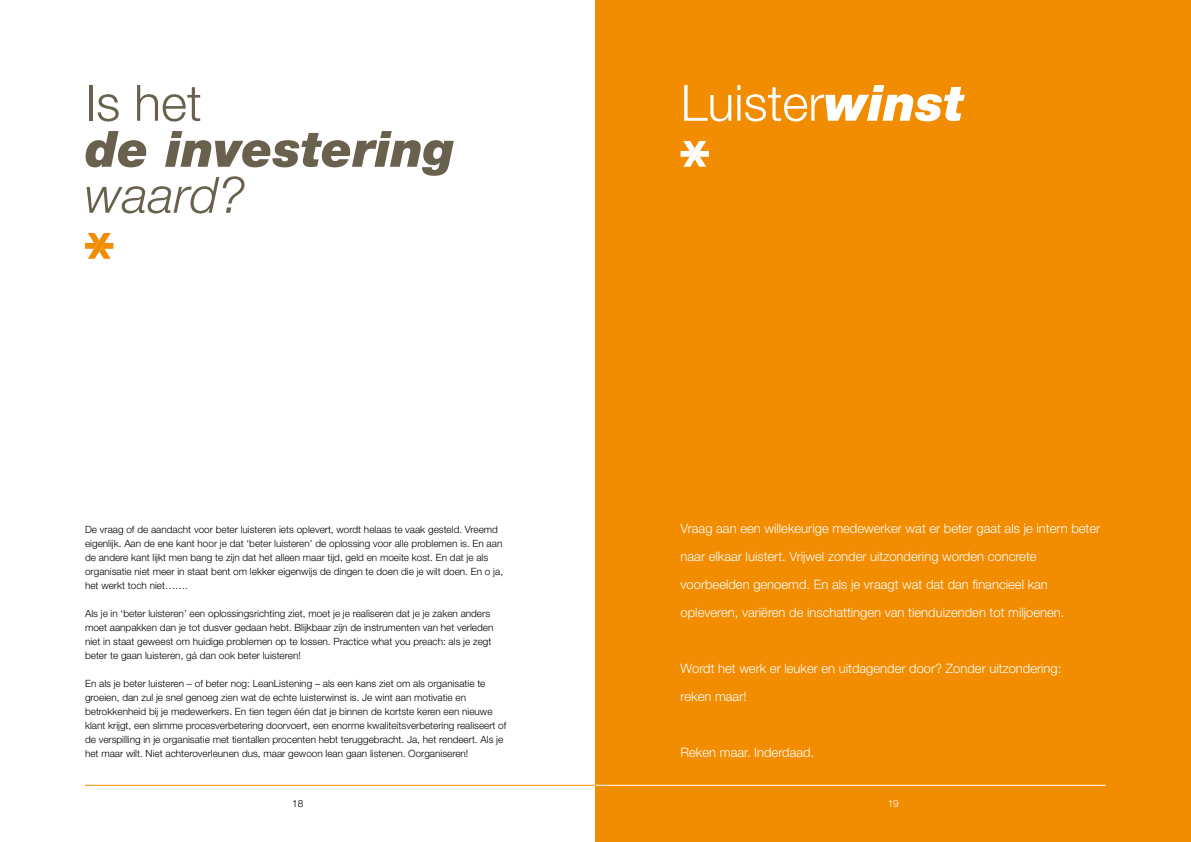
<style>
.page{position:relative;width:1191px;height:842px;background:#fff}
.page>*{position:absolute;margin:0;border:0;box-sizing:border-box;transform-origin:0 0}
.t1{font:italic 900 50px "Helvetica Neue LT Std";color:#69614e}
.t2{font:300 50px "Helvetica Neue LT Std";color:#fff}
.t3{font:italic 300 50px "Helvetica Neue LT Std";color:#69614e}
.t4{font:300 50px "Helvetica Neue LT Std";color:#69614e}
.t5{font:300 13px/28px "Helvetica Neue LT Std";color:#fff}
.t6{font:300 10px/14px "Helvetica Neue LT Std";color:#000}
.t7{font:300 10px "Helvetica Neue LT Std";color:#fff}
.s1{font-weight:900;font-style:italic}
</style>
<div class="page">
<div style="left:595px;top:0;width:596px;height:842px;background:#f28c00"></div>
<svg style="left:85px;top:233px;width:28px;height:26px"></svg>
<svg style="left:680px;top:141px;width:29px;height:26px"></svg>
<hr style="left:85px;top:785px;width:510px;height:1px;background:#f28c00">
<hr style="left:595px;top:785px;width:511px;height:1px;background:#fff">
<h1 class="t4" style="left:85px;top:72px;width:118px">Is het</h1>
<h1 class="t1" style="left:85px;top:118px;width:371px">de investering</h1>
<h1 class="t3" style="left:85px;top:165px;width:162px">waard?</h1>
<p class="t6" style="left:85px;top:522px;width:419px">De vraag of de aandacht voor beter luisteren iets oplevert, wordt helaas te vaak gesteld. Vreemd eigenlijk. Aan de ene kant hoor je dat ‘beter luisteren’ de oplossing voor alle problemen is. En aan de andere kant lijkt men bang te zijn dat het alleen maar tijd, geld en moeite kost. En dat je als organisatie niet meer in staat bent om lekker eigenwijs de dingen te doen die je wilt doen. En o ja, het werkt toch niet…….</p>
<p class="t6" style="left:85px;top:606px;width:410px">Als je in ‘beter luisteren’ een oplossingsrichting ziet, moet je je realiseren dat je je zaken anders moet aanpakken dan je tot dusver gedaan hebt. Blijkbaar zijn de instrumenten van het verleden niet in staat geweest om huidige problemen op te lossen. Practice what you preach: als je zegt beter te gaan luisteren, gá dan ook beter luisteren!</p>
<p class="t6" style="left:85px;top:676px;width:423px">En als je beter luisteren – of beter nog: LeanListening – als een kans ziet om als organisatie te groeien, dan zul je snel genoeg zien wat de echte luisterwinst is. Je wint aan motivatie en betrokkenheid bij je medewerkers. En tien tegen één dat je binnen de kortste keren een nieuwe klant krijgt, een slimme procesverbetering doorvoert, een enorme kwaliteitsverbetering realiseert of de verspilling in je organisatie met tientallen procenten hebt teruggebracht. Ja, het rendeert. Als je het maar wilt. Niet achteroverleunen dus, maar gewoon lean gaan listenen. Oorganiseren!</p>
<h1 class="t2" style="left:680px;top:72px;width:285px">Luister<span class="s1">winst</span></h1>
<p class="t5" style="left:680px;top:514px;width:421px">Vraag aan een willekeurige medewerker wat er beter gaat als je intern beter naar elkaar luistert. Vrijwel zonder uitzondering worden concrete voorbeelden genoemd. En als je vraagt wat dat dan financieel kan opleveren, variëren de inschattingen van tienduizenden tot miljoenen.</p>
<h2 class="t5" style="left:680px;top:654px;width:382px">Wordt het werk er leuker en uitdagender door? Zonder uitzondering: reken maar!</h2>
<h2 class="t5" style="left:680px;top:738px;width:135px">Reken maar. Inderdaad.</h2>
<p class="t6" style="left:292px;top:796px;width:13px">18</p>
<p class="t7" style="left:887px;top:797px;width:13px">19</p>
</div>
